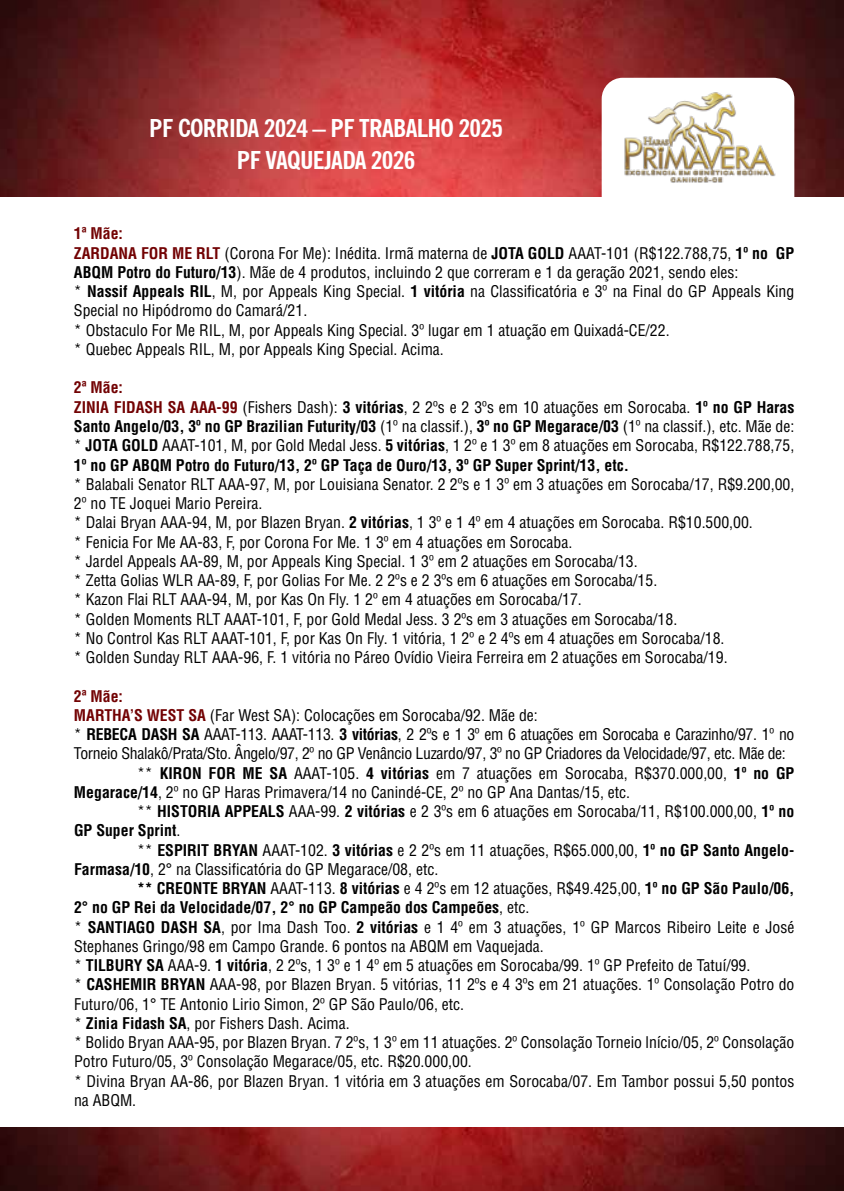
<style>
.page{position:relative;width:844px;height:1191px;background:#fff}
.page>*{position:absolute;margin:0;border:0;box-sizing:border-box;transform-origin:0 0}
.t1{font:700 condensed 24.5px/31.5px "News Gothic BT";letter-spacing:-.025em;color:#fff;text-align:center;scale:1.1 1}
.t2{font:condensed 15.75px/19.2px "Helvetica LT Std";color:#000}
.t3{font:700 condensed 15.75px/19.2px "Helvetica LT Std";color:#000}
.t4{font:condensed 15.75px "Helvetica LT Std";letter-spacing:-.02em;color:#000}
.t5{font:700 condensed 15.75px "Helvetica LT Std";color:#720203}
.s1{font-weight:700;color:#720203}
.s2{font-weight:700}
.s3{color:#720203}
.s4{font-weight:400}
</style>
<div class="page">
<img style="left:0;top:0;width:843px;height:197px">
<img style="left:0;top:1127px;width:843px;height:64px">
<svg style="left:601px;top:78px;width:193px;height:119px"></svg>
<img style="left:614px;top:88px;width:167px;height:106px">
<h1 class="t1" style="left:149px;top:113px;width:323px">PF CORRIDA 2024 – PF TRABALHO 2025<br>PF VAQUEJADA 2026</h1>
<p class="t2" style="left:74px;top:224px;width:721px"><span class="s1">1ª Mãe:<br>ZARDANA FOR ME RLT</span> (Corona For Me): Inédita. Irmã materna de <span class="s2">JOTA GOLD</span> AAAT-101 (R$122.788,75, <span class="s2">1º no GP ABQM Potro do Futuro/13</span>). Mãe de 4 produtos, incluindo 2 que correram e 1 da geração 2021, sendo eles:<br>* <span class="s2">Nassif Appeals RIL</span>, M, por Appeals King Special. <span class="s2">1 vitória</span> na Classificatória e 3º na Final do GP Appeals King Special no Hipódromo do Camará/21.<br>* Obstaculo For Me RIL, M, por Appeals King Special. 3º lugar em 1 atuação em Quixadá-CE/22.<br>* Quebec Appeals RIL, M, por Appeals King Special. Acima.</p>
<p class="t3" style="left:74px;top:378px;width:721px"><span class="s3">2ª Mãe:<br>ZINIA FIDASH SA AAA-99</span> <span class="s4">(Fishers Dash):</span> 3 vitórias<span class="s4">, 2 2ºs e 2 3ºs em 10 atuações em Sorocaba.</span> 1º no GP Haras Santo Angelo/03, 3º no GP Brazilian Futurity/03 <span class="s4">(1º na classif.),</span> 3º no GP Megarace/03 <span class="s4">(1º na classif.), etc. Mãe de: *</span> JOTA GOLD <span class="s4">AAAT-101, M, por Gold Medal Jess.</span> 5 vitórias<span class="s4">, 1 2º e 1 3º em 8 atuações em Sorocaba, R$122.788,75, </span>1º no GP ABQM Potro do Futuro/13, 2º GP Taça de Ouro/13, 3º GP Super Sprint/13, etc.</p>
<p class="t2" style="left:74px;top:474px;width:721px">* Balabali Senator RLT AAA-97, M, por Louisiana Senator. 2 2ºs e 1 3º em 3 atuações em Sorocaba/17, R$9.200,00, 2º no TE Joquei Mario Pereira.<br>* Dalai Bryan AAA-94, M, por Blazen Bryan. <span class="s2">2 vitórias</span>, 1 3º e 1 4º em 4 atuações em Sorocaba. R$10.500,00.<br>* Fenicia For Me AA-83, F, por Corona For Me. 1 3º em 4 atuações em Sorocaba.<br>* Jardel Appeals AA-89, M, por Appeals King Special. 1 3º em 2 atuações em Sorocaba/13.<br>* Zetta Golias WLR AA-89, F, por Golias For Me. 2 2ºs e 2 3ºs em 6 atuações em Sorocaba/15.<br>* Kazon Flai RLT AAA-94, M, por Kas On Fly. 1 2º em 4 atuações em Sorocaba/17.<br>* Golden Moments RLT AAAT-101, F, por Gold Medal Jess. 3 2ºs em 3 atuações em Sorocaba/18.<br>* No Control Kas RLT AAAT-101, F, por Kas On Fly. 1 vitória, 1 2º e 2 4ºs em 4 atuações em Sorocaba/18.<br>* Golden Sunday RLT AAA-96, F. 1 vitória no Páreo Ovídio Vieira Ferreira em 2 atuações em Sorocaba/19.</p>
<p class="t5" style="left:74px;top:686px;width:50px">2ª Mãe:</p>
<p class="t2" style="left:74px;top:705px;width:465px"><span class="s1">MARTHA’S WEST SA</span> (Far West SA): Colocações em Sorocaba/92. Mãe de:</p>
<p class="t4" style="left:74px;top:724px;width:721px">* <span class="s2">REBECA DASH SA</span> AAAT-113. AAAT-113. <span class="s2">3 vitórias</span>, 2 2ºs e 1 3º em 6 atuações em Sorocaba e Carazinho/97. 1º no</p>
<p class="t4" style="left:74px;top:743px;width:713px">Torneio Shalakô/Prata/Sto. Ângelo/97, 2º no GP Venâncio Luzardo/97, 3º no GP Criadores da Velocidade/97, etc. Mãe de:</p>
<p class="t2" style="left:137px;top:763px;width:658px">** <span class="s2">KIRON FOR ME SA</span> AAAT-105. <span class="s2">4 vitórias</span> em 7 atuações em Sorocaba, R$370.000,00, <span class="s2">1º no GP</span></p>
<p class="t2" style="left:74px;top:782px;width:557px"><span class="s2">Megarace/14</span>, 2º no GP Haras Primavera/14 no Canindé-CE, 2º no GP Ana Dantas/15, etc.</p>
<p class="t2" style="left:137px;top:801px;width:658px">** <span class="s2">HISTORIA APPEALS</span> AAA-99. <span class="s2">2 vitórias</span> e 2 3ºs em 6 atuações em Sorocaba/11, R$100.000,00, <span class="s2">1º no</span></p>
<p class="t3" style="left:74px;top:821px;width:108px">GP Super Sprint<span class="s4">.</span></p>
<p class="t2" style="left:137px;top:840px;width:658px">** <span class="s2">ESPIRIT BRYAN</span> AAAT-102. <span class="s2">3 vitórias</span> e 2 2ºs em 11 atuações, R$65.000,00, <span class="s2">1º no GP Santo Angelo-</span></p>
<p class="t2" style="left:74px;top:859px;width:366px"><span class="s2">Farmasa/10</span>, 2° na Classificatória do GP Megarace/08, etc.</p>
<p class="t3" style="left:137px;top:878px;width:658px">** CREONTE BRYAN <span class="s4">AAAT-113.</span> 8 vitórias <span class="s4">e 4 2ºs em 12 atuações, R$49.425,00,</span> 1º no GP São Paulo/06,</p>
<p class="t3" style="left:74px;top:898px;width:457px">2° no GP Rei da Velocidade/07, 2° no GP Campeão dos Campeões<span class="s4">, etc.</span></p>
<p class="t2" style="left:74px;top:917px;width:721px">* <span class="s2">SANTIAGO DASH SA</span>, por Ima Dash Too. <span class="s2">2 vitórias</span> e 1 4º em 3 atuações, 1º GP Marcos Ribeiro Leite e José</p>
<p class="t2" style="left:74px;top:936px;width:471px">Stephanes Gringo/98 em Campo Grande. 6 pontos na ABQM em Vaquejada.</p>
<p class="t2" style="left:74px;top:955px;width:677px">* <span class="s2">TILBURY SA</span> AAA-9. <span class="s2">1 vitória</span>, 2 2ºs, 1 3º e 1 4º em 5 atuações em Sorocaba/99. 1º GP Prefeito de Tatuí/99.</p>
<p class="t2" style="left:74px;top:975px;width:721px">* <span class="s2">CASHEMIR BRYAN</span> AAA-98, por Blazen Bryan. 5 vitórias, 11 2ºs e 4 3ºs em 21 atuações. 1º Consolação Potro do</p>
<p class="t2" style="left:74px;top:994px;width:391px">Futuro/06, 1° TE Antonio Lirio Simon, 2º GP São Paulo/06, etc.</p>
<p class="t2" style="left:74px;top:1013px;width:277px">* <span class="s2">Zinia Fidash SA</span>, por Fishers Dash. Acima.</p>
<p class="t2" style="left:74px;top:1032px;width:721px">* Bolido Bryan AAA-95, por Blazen Bryan. 7 2ºs, 1 3º em 11 atuações. 2º Consolação Torneio lnício/05, 2º Consolação</p>
<p class="t2" style="left:74px;top:1052px;width:399px">Potro Futuro/05, 3º Consolação Megarace/05, etc. R$20.000,00.</p>
<p class="t2" style="left:74px;top:1071px;width:721px">* Divina Bryan AA-86, por Blazen Bryan. 1 vitória em 3 atuações em Sorocaba/07. Em Tambor possui 5,50 pontos</p>
<p class="t2" style="left:74px;top:1090px;width:64px">na ABQM.</p>
</div>
